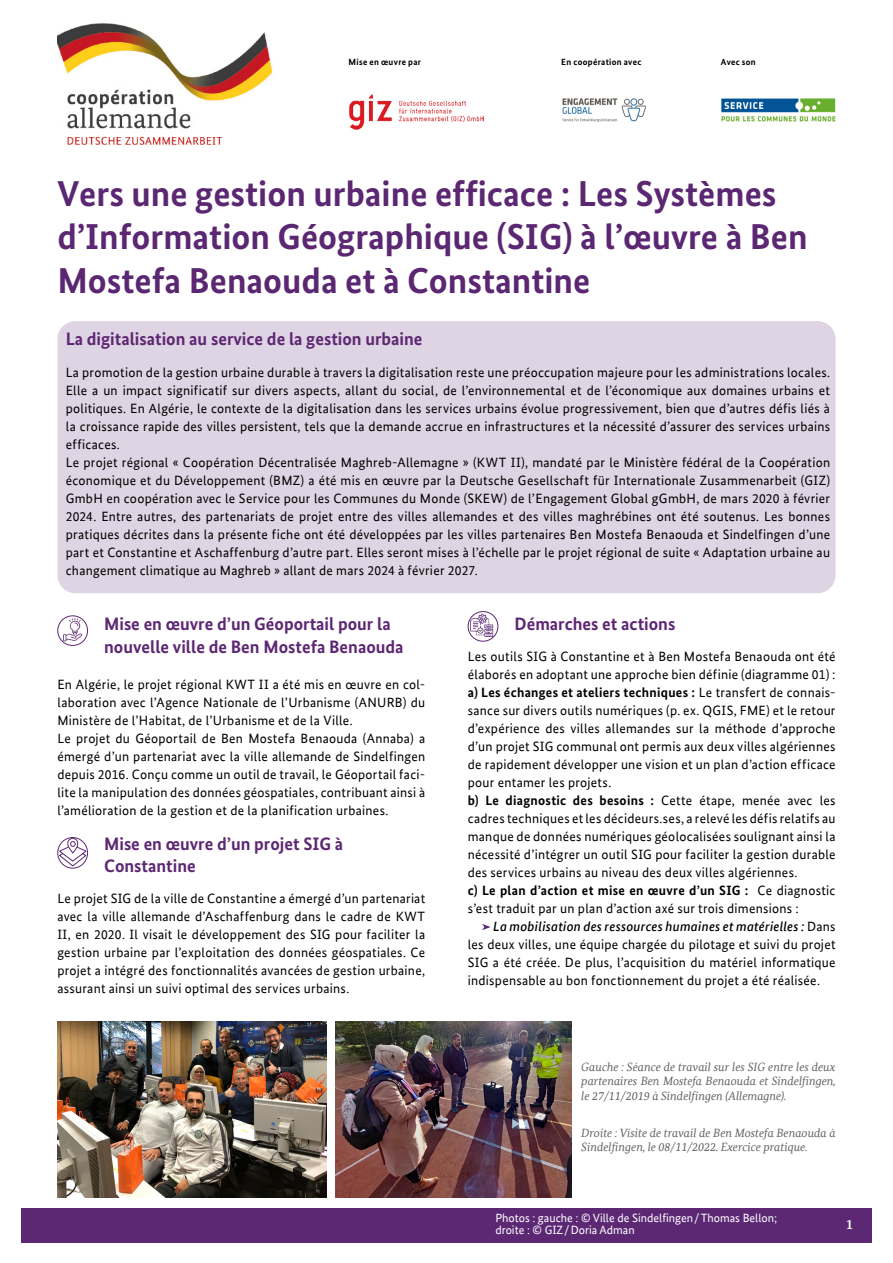
<style>
.page{position:relative;width:893px;height:1263px;background:#fff}
.page>*{position:absolute;margin:0;border:0;box-sizing:border-box;transform-origin:0 0}
.t1{font:700 36px/43.5px "Bundes Sans";color:#5c2772}
.t2{font:700 18px/22.5px "Bundes Sans";color:#5d2773}
.t3{font:13.5px/18px "Bundes Sans";letter-spacing:.02em;color:#000}
.t4{font:700 13.5px "Bundes Serif";color:#fff}
.t5{font:italic 12px/14.4px "Bundes Serif";color:#646363;text-align:justify}
.t6{font:12px/12px "Bundes Sans";color:#fff}
.t7{font:700 9px "Bundes Sans";letter-spacing:.035em;color:#000}
.s1{font-weight:700}
.s2{font-weight:500;font-style:italic}
</style>
<div class="page">
<div style="left:21px;top:1208px;width:851px;height:34px;background:#5c2874"></div>
<img style="left:349px;top:94px;width:134px;height:36px">
<img style="left:562px;top:98px;width:84px;height:24px">
<img style="left:721px;top:98px;width:115px;height:24px">
<img style="left:57px;top:23px;width:215px;height:122px">
<div style="left:57px;top:321px;width:779px;height:272px;background:#dfd4e3;border-radius:18px"></div>
<img style="left:57px;top:1022px;width:270px;height:175px">
<img style="left:336px;top:1022px;width:236px;height:175px">
<div style="left:468px;top:611px;width:30px;height:31px;border:1px solid #5d2773;border-radius:15px"></div>
<svg style="left:470px;top:614px;width:23px;height:23px"></svg>
<div style="left:57px;top:615px;width:31px;height:31px;border:1px solid #5d2773;border-radius:15px"></div>
<svg style="left:63px;top:618px;width:19px;height:23px"></svg>
<div style="left:58px;top:837px;width:30px;height:31px;background:#6b3a7f;border-radius:50%"></div>
<div style="left:57px;top:837px;width:31px;height:31px;border:1px solid #5d2773;border-radius:50%"></div>
<svg style="left:58px;top:837px;width:29px;height:30px"></svg>
<svg style="left:482px;top:924px;width:9px;height:6px"></svg>
<p class="t7" style="left:349px;top:56px;width:74px">Mise en œuvre par</p>
<p class="t7" style="left:561px;top:56px;width:82px">En coopération avec</p>
<p class="t7" style="left:721px;top:56px;width:36px">Avec son</p>
<h1 class="t1" style="left:57px;top:172px;width:752px">Vers une gestion urbaine efficace : Les Systèmes d’Information Géographique (SIG) à l’œuvre à Ben<br>Mostefa Benaouda et à Constantine</h1>
<h2 class="t2" style="left:66px;top:327px;width:358px">La digitalisation au service de la gestion urbaine</h2>
<p class="t3" style="left:66px;top:363px;width:766px">La promotion de la gestion urbaine durable à travers la digitalisation reste une préoccupation majeure pour les administrations locales.<br>Elle a un impact significatif sur divers aspects, allant du social, de l’environnemental et de l’économique aux domaines urbains et politiques. En Algérie, le contexte de la digitalisation dans les services urbains évolue progressivement, bien que d’autres défis liés à la croissance rapide des villes persistent, tels que la demande accrue en infrastructures et la nécessité d’assurer des services urbains efficaces.<br>Le projet régional « Coopération Décentralisée Maghreb-Allemagne » (KWT II), mandaté par le Ministère fédéral de la Coopération économique et du Développement (BMZ) a été mis en œuvre par la Deutsche Gesellschaft für Internationale Zusammenarbeit (GIZ)<br>GmbH en coopération avec le Service pour les Communes du Monde (SKEW) de l’Engagement Global gGmbH, de mars 2020 à février 2024. Entre autres, des partenariats de projet entre des villes allemandes et des villes maghrébines ont été soutenus. Les bonnes pratiques décrites dans la présente fiche ont été développées par les villes partenaires Ben Mostefa Benaouda et Sindelfingen d’une part et Constantine et Aschaffenburg d’autre part. Elles seront mises à l’échelle par le projet régional de suite « Adaptation urbaine au changement climatique au Maghreb » allant de mars 2024 à février 2027.</p>
<h2 class="t2" style="left:104px;top:613px;width:301px">Mise en œuvre d’un Géoportail pour la nouvelle ville de Ben Mostefa Benaouda</h2>
<p class="t3" style="left:57px;top:675px;width:369px">En Algérie, le projet régional KWT II a été mis en œuvre en col&shy;laboration avec l’Agence Nationale de l’Urbanisme (ANURB) du Ministère de l’Habitat, de l’Urbanisme et de la Ville.<br>Le projet du Géoportail de Ben Mostefa Benaouda (Annaba) a émergé d’un partenariat avec la ville allemande de Sindelfingen depuis 2016. Conçu comme un outil de travail, le Géoportail faci&shy;lite la manipulation des données géospatiales, contribuant ainsi à l’amélioration de la gestion et de la planification urbaines.</p>
<h2 class="t2" style="left:104px;top:832px;width:241px">Mise en œuvre d’un projet SIG à<br>Constantine</h2>
<p class="t3" style="left:57px;top:889px;width:369px;text-align:justify">Le projet SIG de la ville de Constantine a émergé d’un partenariat avec la ville allemande d’Aschaffenburg dans le cadre de KWT II, en 2020. Il visait le développement des SIG pour faciliter la gestion urbaine par l’exploitation des données géospatiales. Ce projet a intégré des fonctionnalités avancées de gestion urbaine, assurant ainsi un suivi optimal des services urbains.</p>
<h2 class="t2" style="left:514px;top:613px;width:162px">Démarches et actions</h2>
<p class="t3" style="left:468px;top:647px;width:369px">Les outils SIG à Constantine et à Ben Mostefa Benaouda ont été élaborés en adoptant une approche bien définie (diagramme 01) : <span class="s1">a) Les échanges et ateliers techniques :</span> Le transfert de connais&shy;sance sur divers outils numériques (p. ex. QGIS, FME) et le retour d’expérience des villes allemandes sur la méthode d’approche d’un projet SIG communal ont permis aux deux villes algériennes de rapidement développer une vision et un plan d’action efficace pour entamer les projets.<br><span class="s1">b) Le diagnostic des besoins :</span> Cette étape, menée avec les cadres techniques et les décideurs.ses, a relevé les défis relatifs au manque de données numériques géolocalisées soulignant ainsi la nécessité d’intégrer un outil SIG pour faciliter la gestion durable des services urbains au niveau des deux villes algériennes.<br><span class="s1">c) Le plan d’action et mise en œuvre d’un SIG :</span> Ce diagnostic s’est traduit par un plan d’action axé sur trois dimensions :</p>
<p class="t3" style="left:468px;top:917px;width:369px;text-align:justify;text-indent:26px"><span class="s2">La mobilisation des ressources humaines et matérielles :</span> Dans les deux villes, une équipe chargée du pilotage et suivi du projet SIG a été créée. De plus, l’acquisition du matériel informatique indispensable au bon fonctionnement du projet a été réalisée.</p>
<p class="t5" style="left:581px;top:1059px;width:256px">Gauche : Séance de travail sur les SIG entre les deux partenaires Ben Mostefa Benaouda et Sindelfingen, le 27/11/2019 à Sindelfingen (Allemagne).</p>
<p class="t5" style="left:581px;top:1125px;width:256px">Droite : Visite de travail de Ben Mostefa Benaouda à<br>Sindelfingen, le 08/11/2022. Exercice pratique.</p>
<p class="t6" style="left:495px;top:1212px;width:283px">Photos : gauche : © Ville de Sindelfingen/Thomas Bellon; droite : © GIZ/Doria Adman</p>
<p class="t4" style="left:846px;top:1216px;width:8px">1</p>
</div>
